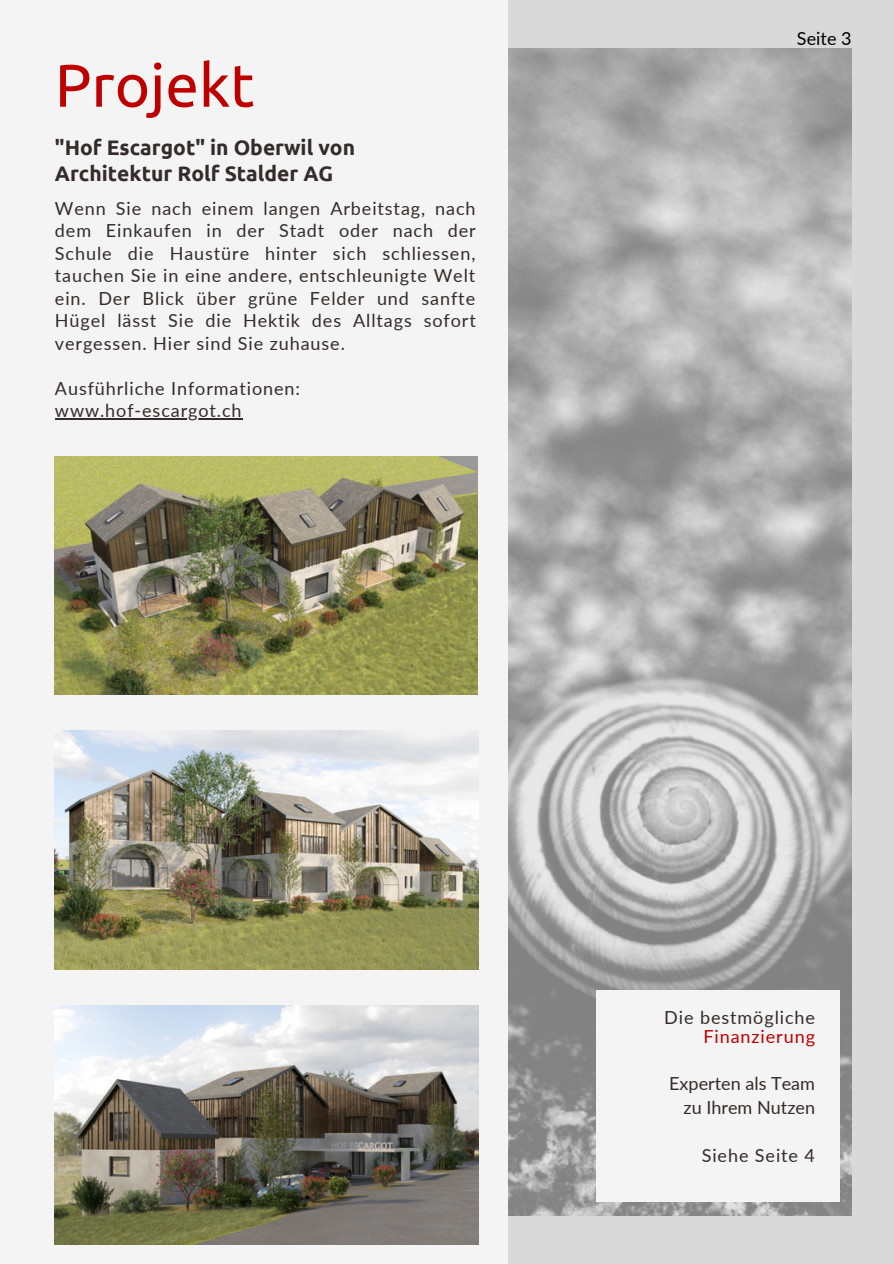
<style>
.page{position:relative;width:894px;height:1264px;background:#fff}
.page>*{position:absolute;margin:0;border:0;box-sizing:border-box;transform-origin:0 0}
.t1{font:60px "Ubuntu";color:#bd0000}
.t2{font:700 21px "Ubuntu";color:#342b2b}
.t3{font:18px/22.5px "Lato";letter-spacing:.05em;color:#342b2b;text-align:justify}
.t4{font:18px "Lato";color:#342b2b}
.t5{font:18px "Lato";color:#000}
.s1{color:#bd0000}
</style>
<div class="page">
<div style="left:0;top:0;width:893px;height:1263px;background:#d9d9d9"></div>
<img style="left:507px;top:49px;width:344px;height:1166px">
<div style="left:0;top:0;width:507px;height:1263px;background:#f4f4f4"></div>
<hr style="left:55px;top:418px;width:187px;height:1px;background:#342b2b">
<div style="left:596px;top:990px;width:243px;height:211px;background:#f4f4f4"></div>
<img style="left:55px;top:456px;width:422px;height:238px">
<img style="left:55px;top:730px;width:423px;height:239px">
<img style="left:55px;top:1005px;width:423px;height:239px">
<p class="t1" style="left:55px;top:51px;width:201px">Projekt</p>
<p class="t2" style="left:55px;top:136px;width:301px">"Hof Escargot" in Oberwil von</p>
<p class="t2" style="left:55px;top:162px;width:280px">Architektur Rolf Stalder AG</p>
<p class="t3" style="left:55px;top:196px;width:422px">Wenn Sie nach einem langen Arbeitstag, nach dem Einkaufen in der Stadt oder nach der Schule die Haustüre hinter sich schliessen, tauchen Sie in eine andere, entschleunigte Welt ein. Der Blick über grüne Felder und sanfte Hügel lässt Sie die Hektik des Alltags sofort vergessen. Hier sind Sie zuhause.</p>
<p class="t3" style="left:55px;top:377px;width:246px">Ausführliche Informationen:</p>
<p class="t3" style="left:55px;top:399px;width:188px">www.hof-escargot.ch</p>
<p class="t5" style="left:796px;top:27px;width:56px">Seite 3</p>
<p class="t3" style="left:664px;top:1006px;width:152px;line-height:19.2px;text-align:right">Die bestmögliche<br><span class="s1">Finanzierung</span></p>
<p class="t4" style="left:669px;top:1071px;width:147px">Experten als Team</p>
<p class="t4" style="left:683px;top:1096px;width:133px">zu Ihrem Nutzen</p>
<p class="t3" style="left:701px;top:1144px;width:115px">Siehe Seite 4</p>
</div>
